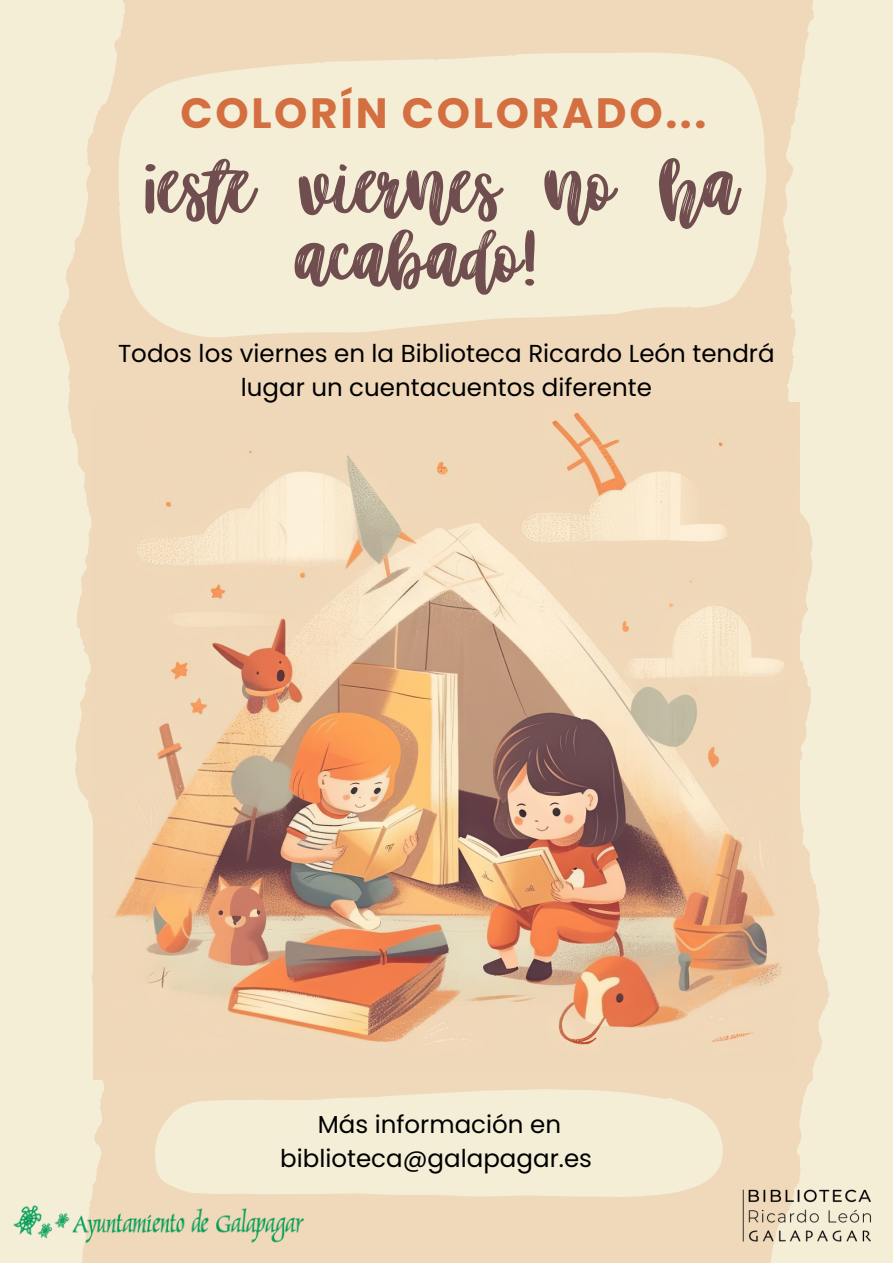
<style>
.page{position:relative;width:893px;height:1264px;background:#fff}
.page>*{position:absolute;margin:0;border:0;box-sizing:border-box;transform-origin:0 0}
.t1{font:89.55px/71.6px "Better Together Script";color:#704d4f;text-align:center}
.t2{font:700 42.3px "Poppins";letter-spacing:.065em;color:#d46f41}
.t3{font:24.45px/34px "Poppins";color:#000;text-align:center}
</style>
<div class="page">
<div style="left:0;top:0;width:892px;height:1262px;background:#f0d9ba"></div>
<svg style="left:783px;top:0;width:109px;height:1164px;background:#f4ebd3"></svg>
<svg style="left:0;top:0;width:125px;height:1262px;fill:#f5eed7"></svg>
<img style="left:93px;top:402px;width:706px;height:677px">
<svg style="left:118px;top:52px;width:648px;height:287px;background:#f4ebd3"></svg>
<svg style="left:155px;top:1089px;width:568px;height:108px;background:#f4ebd3"></svg>
<img style="left:719px;top:1164px;width:173px;height:98px">
<img style="left:5px;top:1164px;width:308px;height:98px">
<p class="t2" style="left:180px;top:83px;width:527px">COLORÍN COLORADO...</p>
<p class="t1" style="left:141px;top:156px;width:598px">¡este viernes no ha acabado!</p>
<p class="t3" style="left:118px;top:336px;width:658px">Todos los viernes en la Biblioteca Ricardo León tendrá lugar un cuentacuentos diferente</p>
<p class="t3" style="left:280px;top:1107px;width:313px">Más información en biblioteca@galapagar.es</p>
</div>
